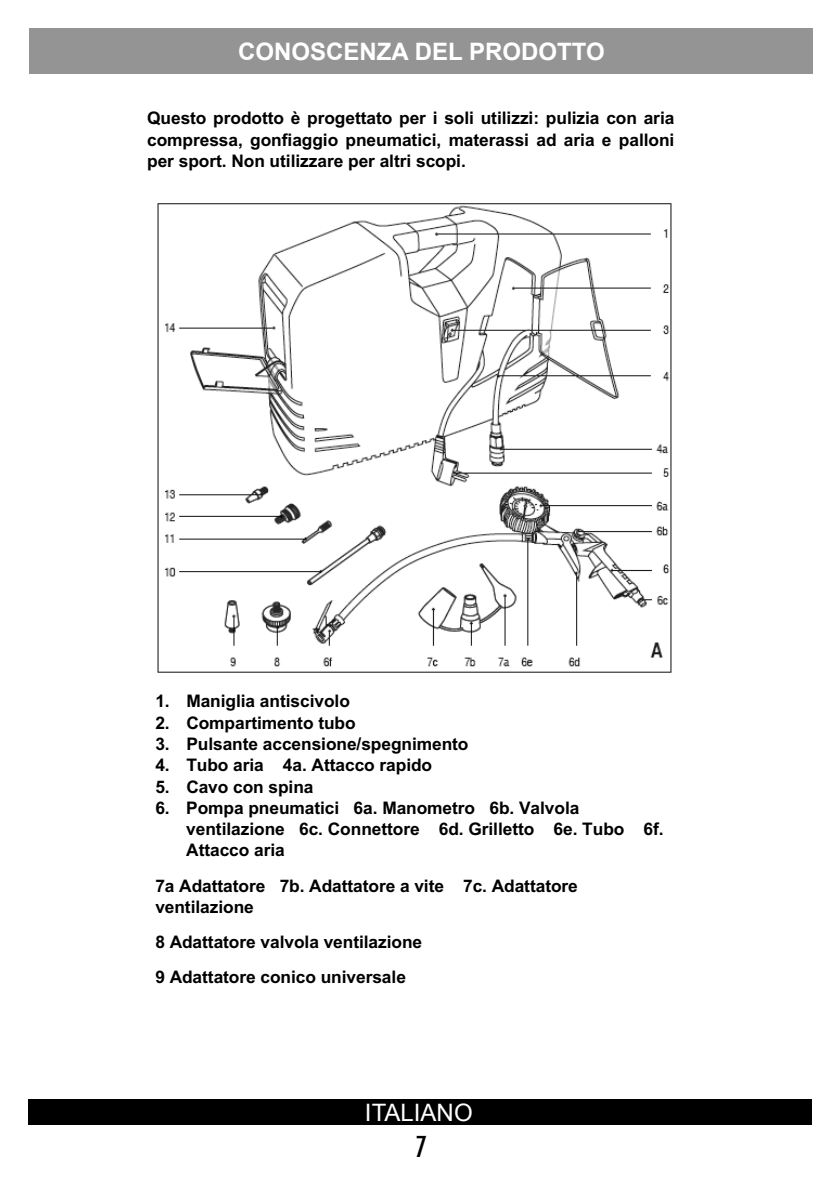
<style>
.page{position:relative;width:840px;height:1191px;background:#fff}
.page>*{position:absolute;margin:0;border:0;box-sizing:border-box;transform-origin:0 0}
.t1{font:500 condensed 28px "Futura";color:#000}
.t2{font:700 24px "Arial";color:#fff}
.t3{font:24px "Arial";color:#fff}
.t4{font:700 17.4px/21.2px "Arial";letter-spacing:-.005em;color:#000}
</style>
<div class="page">
<div style="left:30px;top:28px;width:782px;height:46px;background:#949494"></div>
<img style="left:157px;top:203px;width:515px;height:470px">
<div style="left:28px;top:1099px;width:783px;height:25px;background:#000"></div>
<p class="t2" style="left:238px;top:36px;width:368px">CONOSCENZA DEL PRODOTTO</p>
<p class="t4" style="left:147px;top:108px;width:528px;text-align:justify">Questo prodotto è progettato per i soli utilizzi: pulizia con aria compressa, gonfiaggio pneumatici, materassi ad aria e palloni per sport. Non utilizzare per altri scopi.</p>
<p class="t4" style="left:155px;top:690px;width:196px">1. Maniglia antiscivolo</p>
<p class="t4" style="left:155px;top:712px;width:202px">2. Compartimento tubo</p>
<p class="t4" style="left:155px;top:733px;width:314px">3. Pulsante accensione/spegnimento</p>
<p class="t4" style="left:155px;top:754px;width:278px">4. Tubo aria 4a. Attacco rapido</p>
<p class="t4" style="left:155px;top:776px;width:160px">5. Cavo con spina</p>
<p class="t4" style="left:186px;top:797px;width:478px;text-indent:-31px">6. Pompa pneumatici 6a. Manometro 6b. Valvola ventilazione 6c. Connettore 6d. Grilletto 6e. Tubo 6f.<br>Attacco aria</p>
<p class="t4" style="left:155px;top:875px;width:424px">7a Adattatore 7b. Adattatore a vite 7c. Adattatore ventilazione</p>
<p class="t4" style="left:155px;top:924px;width:268px;line-height:35px">8 Adattatore valvola ventilazione<br>9 Adattatore conico universale</p>
<h2 class="t3" style="left:365px;top:1096px;width:109px">ITALIANO</h2>
<h1 class="t1" style="left:415px;top:1128px;width:13px">7</h1>
</div>
